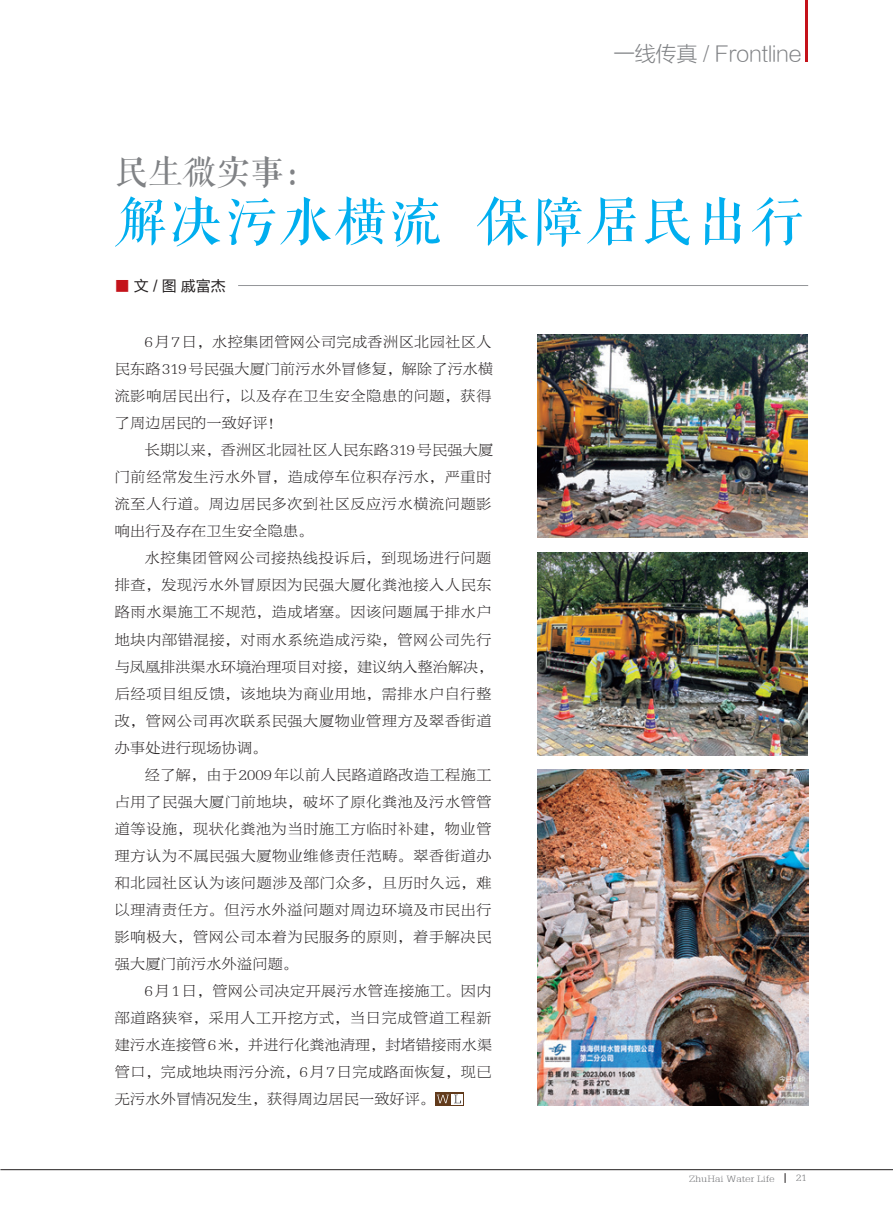
<style>
.page{position:relative;width:893px;height:1212px;background:#fff}
.page>*{position:absolute;margin:0;border:0;box-sizing:border-box;transform-origin:0 0}
.t1{font:51.9px "FZQKBYSJW GB1 0";letter-spacing:.06em;color:#00aeef}
.t2{font:33.9px "FZQKBYSJW GB1 0";color:#808285}
.t3{font:21px "FZLTXHK GBK1 0";letter-spacing:-.005em;color:#808285}
.t4{font:15px/27px "FZBYSK GBK1 0";letter-spacing:.05em;color:#231f20}
.t5{font:15px "FZLTHJW GB1 0";color:#231f20}
.t6{font:9.75px "FZBYSK GBK1 0";color:#6c6d70}
.s1{color:#c4121a}
</style>
<div class="page">
<svg style="left:435px;top:1092px;width:29px;height:14px"></svg>
<svg style="left:451px;top:1094px;width:11px;height:10px"></svg>
<svg style="left:437px;top:1095px;width:24px;height:8px"></svg>
<hr style="left:238px;top:285px;width:570px;height:1px;background:#939598">
<img style="left:537px;top:335px;width:271px;height:202px">
<img style="left:537px;top:552px;width:271px;height:203px">
<img style="left:537px;top:770px;width:271px;height:336px">
<hr style="left:806px;top:0;width:2px;height:62px;background:#c4121a">
<hr style="left:0;top:1169px;width:893px;height:1px;background:#231f20">
<h3 class="t3" style="left:614px;top:42px;width:189px">一线传真 / Frontline</h3>
<h2 class="t2" style="left:115px;top:155px;width:205px">民生微实事：</h2>
<h1 class="t1" style="left:115px;top:195px;width:690px">解决污水横流 保障居民出行</h1>
<p class="t5" style="left:115px;top:277px;width:113px"><span class="s1">■</span> 文 / 图 戚富杰</p>
<p class="t4" style="left:115px;top:329px;width:380px;text-indent:30px">6月7日，水控集团管网公司完成香洲区北园社区人民东路319号民强大厦门前污水外冒修复，解除了污水横流影响居民出行，以及存在卫生安全隐患的问题，获得了周边居民的一致好评！</p>
<p class="t4" style="left:115px;top:437px;width:380px;text-indent:30px">长期以来，香洲区北园社区人民东路319号民强大厦门前经常发生污水外冒，造成停车位积存污水，严重时流至人行道。周边居民多次到社区反应污水横流问题影响出行及存在卫生安全隐患。</p>
<p class="t4" style="left:115px;top:545px;width:380px;text-indent:30px">水控集团管网公司接热线投诉后，到现场进行问题排查，发现污水外冒原因为民强大厦化粪池接入人民东路雨水渠施工不规范，造成堵塞。因该问题属于排水户地块内部错混接，对雨水系统造成污染，管网公司先行与凤凰排洪渠水环境治理项目对接，建议纳入整治解决，后经项目组反馈，该地块为商业用地，需排水户自行整改，管网公司再次联系民强大厦物业管理方及翠香街道办事处进行现场协调。</p>
<p class="t4" style="left:115px;top:761px;width:378px;text-align:justify;text-indent:30px">经了解，由于2009年以前人民路道路改造工程施工占用了民强大厦门前地块，破坏了原化粪池及污水管管道等设施，现状化粪池为当时施工方临时补建，物业管理方认为不属民强大厦物业维修责任范畴。翠香街道办和北园社区认为该问题涉及部门众多，且历时久远，难以理清责任方。但污水外溢问题对周边环境及市民出行影响极大，管网公司本着为民服务的原则，着手解决民强大厦门前污水外溢问题。</p>
<p class="t4" style="left:115px;top:977px;width:379px;text-align:justify;text-indent:30px">6月1日，管网公司决定开展污水管连接施工。因内部道路狭窄，采用人工开挖方式，当日完成管道工程新建污水连接管6米，并进行化粪池清理，封堵错接雨水渠管口，完成地块雨污分流，6月7日完成路面恢复，现已无污水外冒情况发生，获得周边居民一致好评。</p>
<p class="t6" style="left:689px;top:1173px;width:87px">ZhuHai Water Life</p>
<p class="t6" style="left:796px;top:1173px;width:12px">21</p>
</div>
